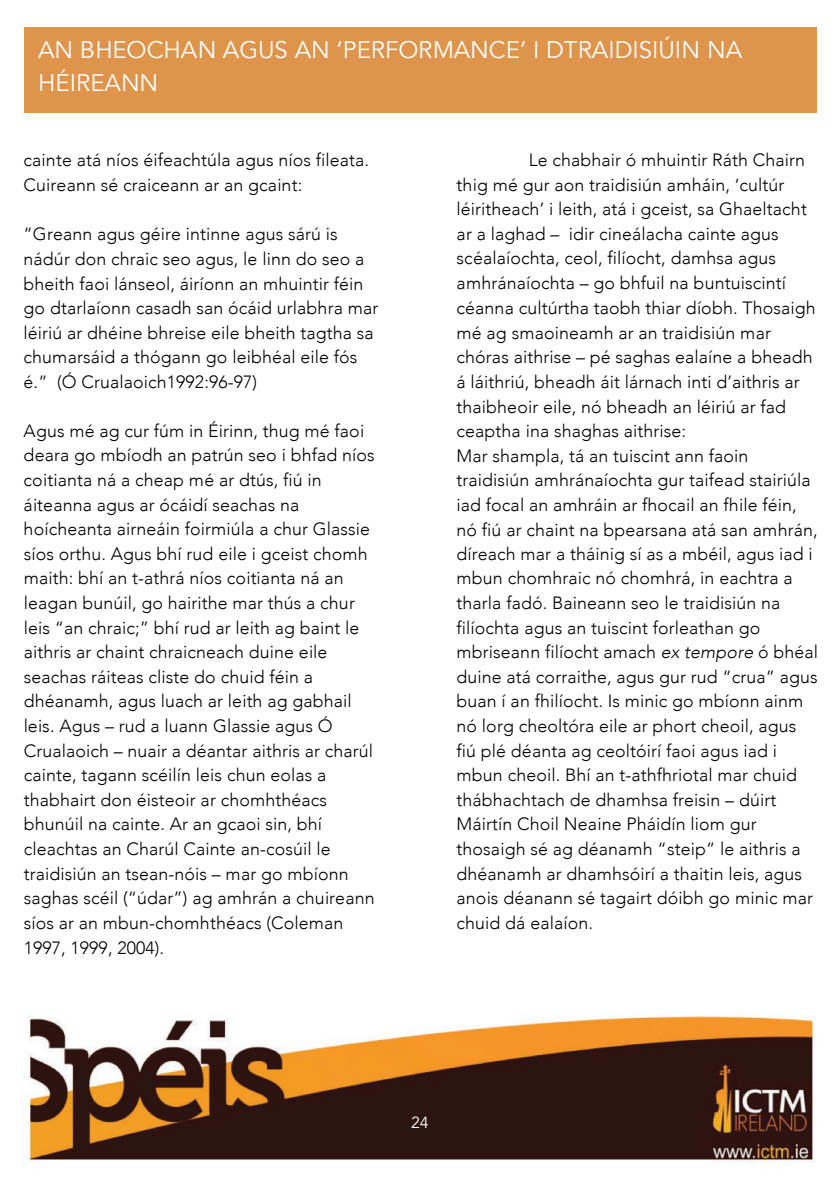
<style>
.page{position:relative;width:840px;height:1191px;background:#fff}
.page>*{position:absolute;margin:0;border:0;box-sizing:border-box;transform-origin:0 0}
.t1{font:24px/32.6px "Avenir";color:#fff}
.t2{font:300 17.8px/24.6px "Avenir";letter-spacing:.005em;color:#000}
.t3{font:16px "Avenir";color:#fff}
.s1{font-style:italic}
</style>
<div class="page">
<img style="left:24px;top:1015px;width:791px;height:148px">
<div style="left:24px;top:27px;width:792px;height:86px;background:#de944a"></div>
<p class="t1" style="left:38px;top:34px;width:705px">AN BHEOCHAN AGUS AN ‘PERFORMANCE’ I DTRAIDISIÚIN NA<br>HÉIREANN</p>
<p class="t2" style="left:24px;top:148px;width:347px">cainte atá níos éifeachtúla agus níos fileata.<br>Cuireann sé craiceann ar an gcaint:</p>
<p class="t2" style="left:24px;top:222px;width:356px">“Greann agus géire intinne agus sárú is nádúr don chraic seo agus, le linn do seo a bheith faoi lánseol, áiríonn an mhuintir féin go dtarlaíonn casadh san ócáid urlabhra mar léiriú ar dhéine bhreise eile bheith tagtha sa chumarsáid a thógann go leibhéal eile fós é.” (Ó Crualaoich1992:96-97)</p>
<p class="t2" style="left:24px;top:418px;width:352px">Agus mé ag cur fúm in Éirinn, thug mé faoi deara go mbíodh an patrún seo i bhfad níos coitianta ná a cheap mé ar dtús, fiú in áiteanna agus ar ócáidí seachas na hoícheanta airneáin foirmiúla a chur Glassie síos orthu. Agus bhí rud eile i gceist chomh maith: bhí an t-athrá níos coitianta ná an leagan bunúil, go hairithe mar thús a chur leis “an chraic;” bhí rud ar leith ag baint le aithris ar chaint chraicneach duine eile seachas ráiteas cliste do chuid féin a dhéanamh, agus luach ar leith ag gabhail leis. Agus – rud a luann Glassie agus Ó Crualaoich – nuair a déantar aithris ar charúl cainte, tagann scéilín leis chun eolas a thabhairt don éisteoir ar chomhthéacs bhunúil na cainte. Ar an gcaoi sin, bhí cleachtas an Charúl Cainte an-cosúil le traidisiún an tsean-nóis – mar go mbíonn saghas scéil (“údar”) ag amhrán a chuireann síos ar an mbun-chomhthéacs (Coleman 1997, 1999, 2004).</p>
<p class="t2" style="left:456px;top:148px;width:363px;text-indent:72px">Le chabhair ó mhuintir Ráth Chairn thig mé gur aon traidisiún amháin, ‘cultúr léiritheach’ i leith, atá i gceist, sa Ghaeltacht ar a laghad – idir cineálacha cainte agus scéalaíochta, ceol, filíocht, damhsa agus amhránaíochta – go bhfuil na buntuiscintí céanna cultúrtha taobh thiar díobh. Thosaigh mé ag smaoineamh ar an traidisiún mar chóras aithrise – pé saghas ealaíne a bheadh á láithriú, bheadh áit lárnach inti d’aithris ar thaibheoir eile, nó bheadh an léiriú ar fad ceaptha ina shaghas aithrise:<br>Mar shampla, tá an tuiscint ann faoin traidisiún amhránaíochta gur taifead stairiúla iad focal an amhráin ar fhocail an fhile féin, nó fiú ar chaint na bpearsana atá san amhrán, díreach mar a tháinig sí as a mbéil, agus iad i mbun chomhraic nó chomhrá, in eachtra a tharla fadó. Baineann seo le traidisiún na filíochta agus an tuiscint forleathan go mbriseann filíocht amach <span class="s1">ex tempore</span> ó bhéal duine atá corraithe, agus gur rud “crua” agus buan í an fhilíocht. Is minic go mbíonn ainm nó lorg cheoltóra eile ar phort cheoil, agus fiú plé déanta ag ceoltóirí faoi agus iad i mbun cheoil. Bhí an t-athfhriotal mar chuid thábhachtach de dhamhsa freisin – dúirt Máirtín Choil Neaine Pháidín liom gur thosaigh sé ag déanamh “steip” le aithris a dhéanamh ar dhamhsóirí a thaitin leis, agus anois déanann sé tagairt dóibh go minic mar chuid dá ealaíon.</p>
<p class="t3" style="left:411px;top:1112px;width:19px">24</p>
</div>
